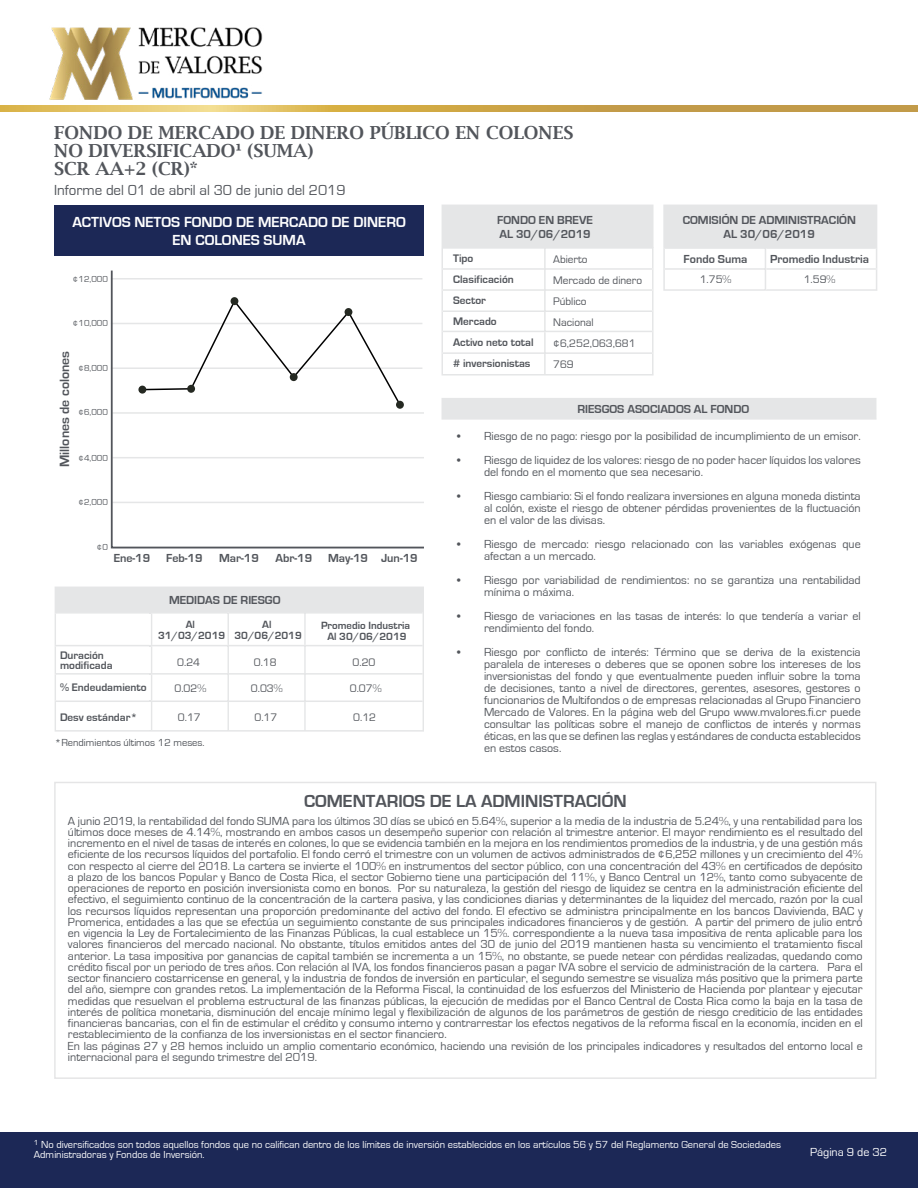
<style>
.page{position:relative;width:918px;height:1188px;background:#fff}
.page>*{position:absolute;margin:0;border:0;box-sizing:border-box;transform-origin:0 0}
.t1{font:600 18px/18px "Lucida Bright";color:#52555b}
.t2{font:700 18px "Eurostile";color:#52555b}
.t3{font:700 15px/18px "Eurostile";color:#fff;text-align:center}
.t4{font:15px "Eurostile";color:#52555b}
.t5{font:700 13.8px "Eurostile";color:#52555b}
.t6{font:12px/11.2px "Eurostile";color:#52555b}
.t7{font:700 12px/13.5px "Eurostile";color:#52555b}
.t8{font:12px "Eurostile";color:#fff}
.t9{font:700 11.25px/21px "Eurostile";color:#52555b}
.t10{font:11.25px/21px "Eurostile";color:#52555b}
.t11{font:700 10.8px/10.5px "Eurostile";color:#52555b;text-align:center}
.t12{font:10.5px/9.4px "Eurostile";color:#fff}
.t13{font:10.5px "Eurostile";color:#52555b}
.t14{font:9px "Eurostile";color:#52555b}
</style>
<div class="page">
<div style="left:0;top:1132px;width:918px;height:56px;background:#1c2856"></div>
<svg style="left:0;top:106px;width:918px;height:6px;background:#cba449"></svg>
<img style="left:42px;top:27px;width:226px;height:85px">
<div style="left:54px;top:206px;width:370px;height:50px;background:#1c2856"></div>
<svg style="left:442px;top:205px;width:212px;height:171px"></svg>
<svg style="left:663px;top:205px;width:214px;height:86px"></svg>
<div style="left:442px;top:398px;width:434px;height:22px;background:#e5e6e7"></div>
<svg style="left:55px;top:614px;width:369px;height:118px"></svg>
<svg style="left:149px;top:645px;width:3px;height:86px"></svg>
<svg style="left:228px;top:645px;width:1px;height:86px"></svg>
<div style="left:55px;top:587px;width:369px;height:27px;background:#e5e6e7"></div>
<svg style="left:110px;top:270px;width:314px;height:279px"></svg>
<h1 class="t1" style="left:158px;top:123px;width:275px">INGRESO CERRADO DÓLARES</h1>
<h1 class="t1" style="left:235px;top:141px;width:13px">1</h1>
<h1 class="t1" style="left:54px;top:159px;width:136px">AAA/V6 (CRI)*</h1>
<p class="t4" style="left:54px;top:182px;width:293px">Informe del 01 de abril al 30 de junio del 2019</p>
<h1 class="t1" style="left:54px;top:123px;width:521px">FONDO DE MERCADO DE DINERO PÚBLICO EN COLONES<br>NO DIVERSIFICADO¹ (SUMA)<br>SCR AA+2 (CR)*</h1>
<p class="t3" style="left:72px;top:214px;width:335px">ACTIVOS NETOS FONDO DE MERCADO DE DINERO<br>EN COLONES SUMA</p>
<p class="t7" style="left:497px;top:214px;width:97px">FONDO EN BREVE<br>AL 30/06/2019</p>
<p class="t7" style="left:683px;top:214px;width:175px;text-align:center">COMISIÓN DE ADMINISTRACIÓN<br>AL 30/06/2019</p>
<p class="t9" style="left:453px;top:248px;width:82px">Tipo<br>Clasificación<br>Sector<br>Mercado<br>Activo neto total # inversionistas</p>
<p class="t10" style="left:553px;top:249px;width:90px">Abierto<br>Mercado de dinero<br>Público<br>Nacional ¢6,252,063,681<br>769</p>
<p class="t7" style="left:684px;top:252px;width:65px">Fondo Suma</p>
<p class="t7" style="left:770px;top:252px;width:100px">Promedio Industria</p>
<p class="t10" style="left:700px;top:269px;width:33px">1.75%</p>
<p class="t10" style="left:804px;top:269px;width:33px">1.59%</p>
<p class="t14" style="left:73px;top:274px;width:36px">¢12,000</p>
<p class="t14" style="left:73px;top:318px;width:36px">¢10,000</p>
<p class="t5" style="left:57px;top:467px;width:118px;rotate:-90deg">Millones de colones</p>
<p class="t14" style="left:79px;top:363px;width:31px">¢8,000</p>
<p class="t7" style="left:577px;top:402px;width:173px">RIESGOS ASOCIADOS AL FONDO</p>
<p class="t14" style="left:79px;top:407px;width:31px">¢6,000</p>
<p class="t6" style="left:457px;top:430px;width:405px">• Riesgo de no pago: riesgo por la posibilidad de incumplimiento de un emisor.</p>
<p class="t6" style="left:484px;top:454px;width:378px;line-height:12px;text-indent:-27px">• Riesgo de liquidez de los valores: riesgo de no poder hacer líquidos los valores del fondo en el momento que sea necesario.</p>
<p class="t6" style="left:484px;top:490px;width:378px;line-height:12px;text-align:justify;text-indent:-27px">• Riesgo cambiario: Si el fondo realizara inversiones en alguna moneda distinta al colón, existe el riesgo de obtener pérdidas provenientes de la fluctuación en el valor de las divisas.</p>
<p class="t6" style="left:484px;top:538px;width:378px;line-height:12px;text-indent:-27px">• Riesgo de mercado: riesgo relacionado con las variables exógenas que afectan a un mercado.</p>
<p class="t6" style="left:484px;top:574px;width:378px;line-height:12px;text-indent:-27px">• Riesgo por variabilidad de rendimientos: no se garantiza una rentabilidad mínima o máxima.</p>
<p class="t6" style="left:484px;top:610px;width:378px;line-height:12px;text-indent:-27px">• Riesgo de variaciones en las tasas de interés: lo que tendería a variar el rendimiento del fondo.</p>
<p class="t6" style="left:484px;top:646px;width:378px;line-height:12px;text-align:justify;text-indent:-27px">• Riesgo por conflicto de interés: Término que se deriva de la existencia paralela de intereses o deberes que se oponen sobre los intereses de los inversionistas del fondo y que eventualmente pueden influir sobre la toma de decisiones, tanto a nivel de directores, gerentes, asesores, gestores o funcionarios de Multifondos o de empresas relacionadas al Grupo Financiero Mercado de Valores. En la página web del Grupo www.mvalores.fi.cr puede consultar las políticas sobre el manejo de conflictos de interés y normas éticas, en las que se definen las reglas y estándares de conducta establecidos en estos casos.</p>
<h1 class="t2" style="left:304px;top:791px;width:324px">COMENTARIOS DE LA ADMINISTRACIÓN</h1>
<p class="t14" style="left:79px;top:453px;width:31px">¢4,000</p>
<p class="t14" style="left:79px;top:497px;width:31px">¢2,000</p>
<p class="t14" style="left:97px;top:542px;width:13px">¢0</p>
<p class="t7" style="left:114px;top:552px;width:38px">Ene-19</p>
<p class="t7" style="left:166px;top:552px;width:38px">Feb-19</p>
<p class="t7" style="left:219px;top:552px;width:41px">Mar-19</p>
<p class="t7" style="left:328px;top:552px;width:41px">May-19</p>
<p class="t7" style="left:276px;top:552px;width:38px">Abr-19</p>
<p class="t7" style="left:381px;top:552px;width:38px">Jun-19</p>
<p class="t7" style="left:169px;top:593px;width:113px">MEDIDAS DE RIESGO</p>
<p class="t11" style="left:158px;top:620px;width:69px">Al<br>31/03/2019</p>
<p class="t11" style="left:234px;top:620px;width:69px">Al<br>30/06/2019</p>
<p class="t11" style="left:321px;top:621px;width:91px">Promedio Industria<br>Al 30/06/2019</p>
<p class="t9" style="left:60px;top:650px;width:54px;line-height:10.5px">Duración modificada</p>
<p class="t10" style="left:177px;top:652px;width:24px">0.24</p>
<p class="t10" style="left:254px;top:652px;width:24px">0.18</p>
<p class="t10" style="left:353px;top:652px;width:24px">0.20</p>
<p class="t9" style="left:60px;top:677px;width:88px">% Endeudamiento</p>
<p class="t9" style="left:60px;top:707px;width:79px">Desv estándar*</p>
<p class="t10" style="left:174px;top:679px;width:33px">0.02%</p>
<p class="t10" style="left:251px;top:679px;width:33px">0.03%</p>
<p class="t10" style="left:350px;top:679px;width:33px">0.07%</p>
<p class="t10" style="left:178px;top:707px;width:24px">0.17</p>
<p class="t10" style="left:254px;top:707px;width:24px">0.17</p>
<p class="t10" style="left:353px;top:707px;width:24px">0.12</p>
<p class="t13" style="left:55px;top:737px;width:151px">*Rendimientos últimos 12 meses.</p>
<p class="t6" style="left:68px;top:815px;width:796px">A junio 2019, la rentabilidad del fondo SUMA para los últimos 30 días se ubicó en 5.64%, superior a la media de la industria de 5.24%, y una rentabilidad para los últimos doce meses de 4.14%, mostrando en ambos casos un desempeño superior con relación al trimestre anterior. El mayor rendimiento es el resultado del incremento en el nivel de tasas de interés en colones, lo que se evidencia también en la mejora en los rendimientos promedios de la industria, y de una gestión más eficiente de los recursos líquidos del portafolio. El fondo cerró el trimestre con un volumen de activos administrados de ¢6,252 millones y un crecimiento del 4% con respecto al cierre del 2018. La cartera se invierte el 100% en instrumentos del sector público, con una concentración del 43% en certificados de depósito a plazo de los bancos Popular y Banco de Costa Rica, el sector Gobierno tiene una participación del 11%, y Banco Central un 12%, tanto como subyacente de operaciones de reporto en posición inversionista como en bonos. Por su naturaleza, la gestión del riesgo de liquidez se centra en la administración eficiente del efectivo, el seguimiento continuo de la concentración de la cartera pasiva, y las condiciones diarias y determinantes de la liquidez del mercado, razón por la cual los recursos líquidos representan una proporción predominante del activo del fondo. El efectivo se administra principalmente en los bancos Davivienda, BAC y Promerica, entidades a las que se efectúa un seguimiento constante de sus principales indicadores financieros y de gestión. A partir del primero de julio entró en vigencia la Ley de Fortalecimiento de las Finanzas Públicas, la cual establece un 15%. correspondiente a la nueva tasa impositiva de renta aplicable para los valores financieros del mercado nacional. No obstante, títulos emitidos antes del 30 de junio del 2019 mantienen hasta su vencimiento el tratamiento fiscal anterior. La tasa impositiva por ganancias de capital también se incrementa a un 15%, no obstante, se puede netear con pérdidas realizadas, quedando como crédito fiscal por un periodo de tres años. Con relación al IVA, los fondos financieros pasan a pagar IVA sobre el servicio de administración de la cartera. Para el sector financiero costarricense en general, y la industria de fondos de inversión en particular, el segundo semestre se visualiza más positivo que la primera parte del año, siempre con grandes retos. La implementación de la Reforma Fiscal, la continuidad de los esfuerzos del Ministerio de Hacienda por plantear y ejecutar medidas que resuelvan el problema estructural de las finanzas públicas, la ejecución de medidas por el Banco Central de Costa Rica como la baja en la tasa de interés de política monetaria, disminución del encaje mínimo legal y flexibilización de algunos de los parámetros de gestión de riesgo crediticio de las entidades financieras bancarias, con el fin de estimular el crédito y consumo interno y contrarrestar los efectos negativos de la reforma fiscal en la economía, inciden en el restablecimiento de la confianza de los inversionistas en el sector financiero.<br>En las páginas 27 y 28 hemos incluido un amplio comentario económico, haciendo una revisión de los principales indicadores y resultados del entorno local e internacional para el segundo trimestre del 2019.</p>
<p class="t12" style="left:34px;top:1140px;width:749px"><sup>1</sup> No diversificados son todos aquellos fondos que no califican dentro de los límites de inversión establecidos en los artículos 56 y 57 del Reglamento General de Sociedades<br>Administradoras y Fondos de Inversión.</p>
<p class="t12" style="left:35px;top:1140px;width:729px">“Antes de invertir solicite el prospecto del f ndo de inversión.” “La autorización para realizar oferta públ ca no implica calificación sobr la bondad de las participaciones</p>
<p class="t12" style="left:775px;top:1140px;width:3px">l</p>
<p class="t8" style="left:810px;top:1146px;width:79px">Página 9 de 32</p>
</div>
